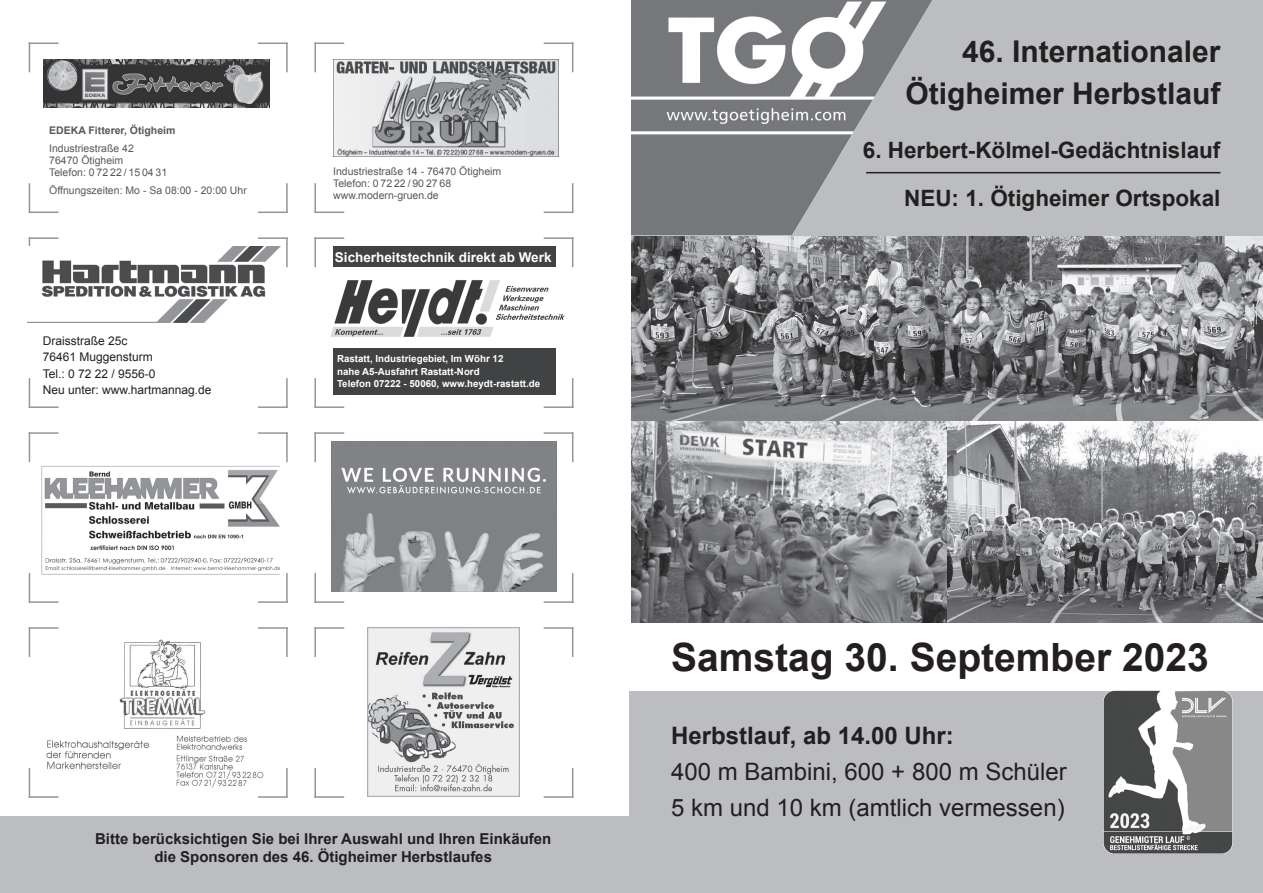
<style>
.page{position:relative;width:1263px;height:893px;background:#fff}
.page>*{position:absolute;margin:0;border:0;box-sizing:border-box;transform-origin:0 0}
.t1{font:700 39px "Arial";color:#231f20}
.t2{font:700 30px/42px "Arial";color:#231f20;text-align:right}
.t3{font:24px/36px "Arial";color:#231f20}
.t4{font:700 24px "Arial";color:#231f20}
.t5{font:700 22.5px/48px "Arial";color:#231f20;text-align:right}
.t6{font:700 15px/18px "Arial";color:#231f20;text-align:center}
.t7{font:700 13.5px "Arial";color:#fff}
.t8{font:12px/16.5px "Arial";color:#231f20}
.t9{font:10.5px/12px "Arial";color:#57585a}
.t10{font:700 10.5px "Arial";color:#57585a}
.t11{font:700 9.75px/12.8px "Arial";color:#fff}
</style>
<div class="page">
<img style="left:332px;top:442px;width:224px;height:149px">
<img style="left:46px;top:639px;width:218px;height:149px">
<img style="left:367px;top:627px;width:153px;height:170px">
<img style="left:330px;top:280px;width:235px;height:57px">
<div style="left:333px;top:348px;width:223px;height:47px;background:#414243"></div>
<div style="left:333px;top:247px;width:223px;height:20px;background:#414243"></div>
<svg style="left:29px;top:43px;width:29px;height:29px"></svg>
<svg style="left:30px;top:212px;width:28px;height:1px"></svg>
<hr style="left:29px;top:183px;width:1px;height:30px;background:#939598">
<hr style="left:286px;top:43px;width:2px;height:29px;background:#939598">
<hr style="left:258px;top:43px;width:30px;height:1px;background:#939598">
<hr style="left:258px;top:212px;width:30px;height:1px;background:#939598">
<hr style="left:286px;top:183px;width:2px;height:30px;background:#939598">
<hr style="left:314px;top:43px;width:2px;height:29px;background:#939598">
<hr style="left:314px;top:43px;width:30px;height:1px;background:#939598">
<hr style="left:314px;top:212px;width:30px;height:1px;background:#939598">
<hr style="left:314px;top:183px;width:2px;height:30px;background:#939598">
<svg style="left:544px;top:43px;width:29px;height:29px"></svg>
<svg style="left:544px;top:212px;width:28px;height:1px"></svg>
<hr style="left:572px;top:183px;width:1px;height:30px;background:#939598">
<hr style="left:29px;top:237px;width:1px;height:30px;background:#939598">
<hr style="left:29px;top:237px;width:29px;height:2px;background:#939598">
<hr style="left:29px;top:406px;width:29px;height:2px;background:#939598">
<hr style="left:29px;top:378px;width:1px;height:30px;background:#939598">
<hr style="left:286px;top:237px;width:2px;height:30px;background:#939598">
<hr style="left:258px;top:237px;width:30px;height:2px;background:#939598">
<hr style="left:258px;top:406px;width:30px;height:2px;background:#939598">
<hr style="left:286px;top:378px;width:2px;height:30px;background:#939598">
<hr style="left:314px;top:237px;width:2px;height:30px;background:#939598">
<hr style="left:314px;top:237px;width:30px;height:2px;background:#939598">
<hr style="left:314px;top:406px;width:30px;height:2px;background:#939598">
<hr style="left:314px;top:378px;width:2px;height:30px;background:#939598">
<hr style="left:572px;top:237px;width:1px;height:30px;background:#939598">
<hr style="left:544px;top:237px;width:29px;height:2px;background:#939598">
<hr style="left:544px;top:406px;width:29px;height:2px;background:#939598">
<hr style="left:572px;top:378px;width:1px;height:30px;background:#939598">
<hr style="left:29px;top:432px;width:1px;height:30px;background:#939598">
<hr style="left:29px;top:432px;width:29px;height:2px;background:#939598">
<hr style="left:29px;top:601px;width:29px;height:2px;background:#939598">
<hr style="left:29px;top:573px;width:1px;height:30px;background:#939598">
<hr style="left:286px;top:432px;width:2px;height:30px;background:#939598">
<hr style="left:258px;top:432px;width:30px;height:2px;background:#939598">
<hr style="left:258px;top:601px;width:30px;height:2px;background:#939598">
<hr style="left:286px;top:573px;width:2px;height:30px;background:#939598">
<hr style="left:314px;top:432px;width:2px;height:30px;background:#939598">
<hr style="left:314px;top:432px;width:30px;height:2px;background:#939598">
<hr style="left:314px;top:601px;width:30px;height:2px;background:#939598">
<hr style="left:314px;top:573px;width:2px;height:30px;background:#939598">
<hr style="left:572px;top:432px;width:1px;height:30px;background:#939598">
<hr style="left:544px;top:432px;width:29px;height:2px;background:#939598">
<hr style="left:544px;top:601px;width:29px;height:2px;background:#939598">
<hr style="left:572px;top:573px;width:1px;height:30px;background:#939598">
<hr style="left:29px;top:627px;width:1px;height:30px;background:#939598">
<hr style="left:29px;top:627px;width:29px;height:2px;background:#939598">
<hr style="left:29px;top:796px;width:29px;height:2px;background:#939598">
<hr style="left:29px;top:768px;width:1px;height:30px;background:#939598">
<hr style="left:286px;top:627px;width:2px;height:30px;background:#939598">
<hr style="left:258px;top:627px;width:30px;height:2px;background:#939598">
<hr style="left:258px;top:796px;width:30px;height:2px;background:#939598">
<hr style="left:286px;top:768px;width:2px;height:30px;background:#939598">
<hr style="left:314px;top:627px;width:2px;height:30px;background:#939598">
<hr style="left:314px;top:627px;width:30px;height:2px;background:#939598">
<hr style="left:314px;top:796px;width:30px;height:2px;background:#939598">
<hr style="left:314px;top:768px;width:2px;height:30px;background:#939598">
<hr style="left:572px;top:627px;width:1px;height:30px;background:#939598">
<hr style="left:544px;top:627px;width:29px;height:2px;background:#939598">
<hr style="left:544px;top:796px;width:29px;height:2px;background:#939598">
<hr style="left:572px;top:768px;width:1px;height:30px;background:#939598">
<img style="left:44px;top:59px;width:225px;height:49px">
<img style="left:333px;top:59px;width:226px;height:98px">
<img style="left:28px;top:247px;width:252px;height:76px">
<img style="left:631px;top:235px;width:632px;height:186px">
<img style="left:631px;top:421px;width:316px;height:201px">
<img style="left:947px;top:421px;width:316px;height:201px">
<div style="left:0;top:816px;width:1263px;height:77px;background:#bcbdc0"></div>
<div style="left:629px;top:691px;width:634px;height:138px;background:#bcbdc0"></div>
<div style="left:631px;top:0;width:632px;height:235px;background:#bcbdc0"></div>
<img style="left:631px;top:0;width:323px;height:234px">
<hr style="left:866px;top:172px;width:354px;height:1px;background:#231f20">
<img style="left:1104px;top:690px;width:129px;height:163px">
<img style="left:41px;top:466px;width:238px;height:109px">
<p class="t10" style="left:49px;top:124px;width:128px">EDEKA Fitterer, Ötigheim</p>
<p class="t9" style="left:49px;top:143px;width:120px">Industriestraße 42<br>76470 Ötigheim<br>Telefon: 0 72 22 / 15 04 31</p>
<p class="t9" style="left:49px;top:185px;width:199px">Öffnungszeiten: Mo - Sa 08:00 - 20:00 Uhr</p>
<p class="t8" style="left:43px;top:332px;width:170px">Draisstraße 25c<br>76461 Muggensturm<br>Tel.: 0 72 22 / 9556-0<br>Neu unter: www.hartmannag.de</p>
<p class="t9" style="left:333px;top:165px;width:170px">Industriestraße 14 - 76470 Ötigheim<br>Telefon: 0 72 22 / 90 27 68 www.modern-gruen.de</p>
<p class="t7" style="left:335px;top:248px;width:218px">Sicherheitstechnik direkt ab Werk</p>
<p class="t11" style="left:337px;top:352px;width:205px">Rastatt, Industriegebiet, Im Wöhr 12<br>nahe A5-Ausfahrt Rastatt-Nord<br>Telefon 07222 - 50060, www.heydt-rastatt.de</p>
<h3 class="t6" style="left:95px;top:830px;width:458px">Bitte berücksichtigen Sie bei Ihrer Auswahl und Ihren Einkäufen die Sponsoren des 46. Ötigheimer Herbstlaufes</h3>
<h2 class="t2" style="left:905px;top:32px;width:317px">46. Internationaler<br>Ötigheimer Herbstlauf</h2>
<h3 class="t5" style="left:863px;top:127px;width:359px">6. Herbert-Kölmel-Gedächtnislauf<br>NEU: 1. Ötigheimer Ortspokal</h3>
<h1 class="t1" style="left:671px;top:632px;width:539px">Samstag 30. September 2023</h1>
<h3 class="t4" style="left:671px;top:720px;width:284px">Herbstlauf, ab 14.00 Uhr:</h3>
<h3 class="t3" style="left:671px;top:754px;width:397px">400 m Bambini, 600 + 800 m Schüler<br>5 km und 10 km (amtlich vermessen)</h3>
</div>
